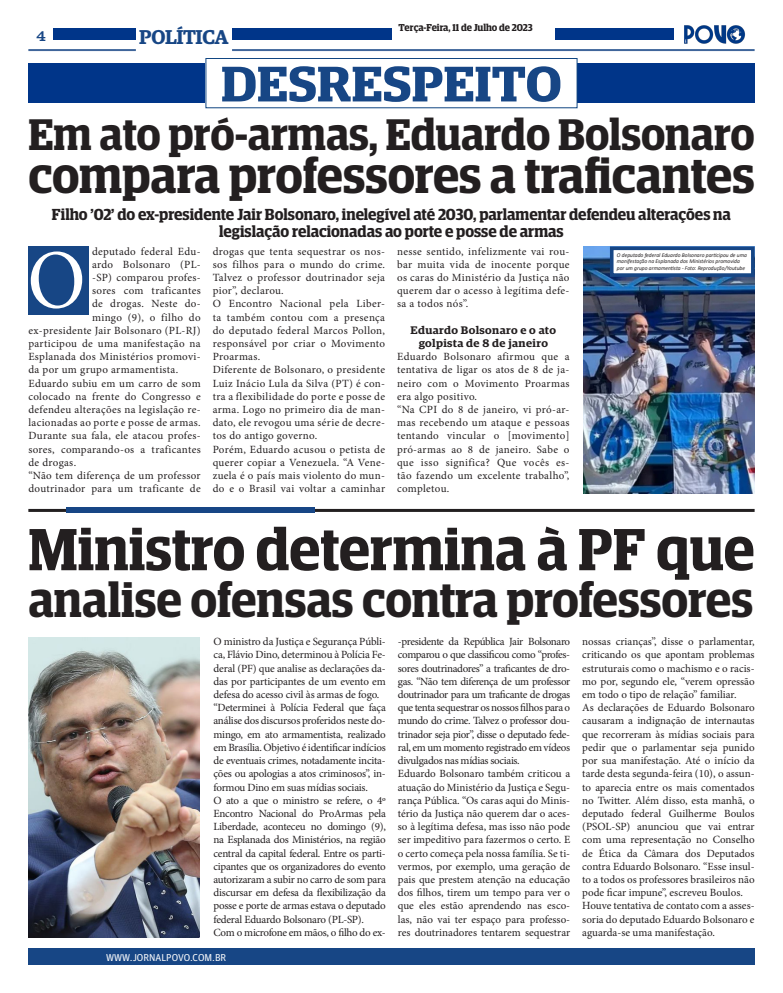
<style>
.page{position:relative;width:783px;height:993px;background:#fff}
.page>*{position:absolute;margin:0;border:0;box-sizing:border-box;transform-origin:0 0}
.t1{font:83.8px "Minion Pro";color:#fff;scale:.93 1}
.t2{font:600 59.4px "Guardian Egyptian Display";color:#231f20}
.t3{font:600 50px "Guardian Egyptian Display";color:#174685;scale:1.09 1}
.t4{font:600 49.4px "Guardian Egyptian Display";letter-spacing:-.005em;color:#231f20}
.t5{font:600 48.7px "Guardian Egyptian Display";color:#231f20}
.t6{font:600 44.3px "Guardian Egyptian Display";color:#231f20}
.t7{font:600 20px "Guardian Egyptian";letter-spacing:-.02em;color:#174685}
.t8{font:600 16px/17px "Guardian Egyptian Display";color:#231f20;text-align:center}
.t9{font:16px "Clarendon BT";color:#174685}
.t10{font:11px/13.2px "Minion Pro";letter-spacing:.02em;color:#231f20;text-align:justify}
.t11{font:600 11px "Guardian Egyptian";letter-spacing:.03em;color:#231f20;scale:1.05 1}
.t12{font:11px "Minion Pro";letter-spacing:-.03em;color:#231f20}
.t13{font:600 10px "Guardian Egyptian Display";color:#231f20}
.t14{font:10px "Guardian Agate Sans G1 D Regular";color:#fff}
.t15{font:italic 5.7px/6.5px "Calibri";color:#231f20}
</style>
<div class="page">
<div style="left:28px;top:947px;width:726px;height:17px;background:#174685"></div>
<img style="left:684px;top:25px;width:62px;height:19px">
<div style="left:232px;top:28px;width:159px;height:12px;background:#003589"></div>
<div style="left:54px;top:28px;width:82px;height:12px;background:#003589"></div>
<hr style="left:28px;top:49px;width:108px;height:2px;background:#174685">
<hr style="left:232px;top:49px;width:522px;height:2px;background:#174685">
<div style="left:555px;top:28px;width:119px;height:12px;background:#003589"></div>
<div style="left:28px;top:63px;width:726px;height:40px;background:#003589"></div>
<div style="left:206px;top:58px;width:371px;height:50px;background:#fff"></div>
<div style="left:205px;top:58px;width:372px;height:50px;border:1px solid #114682"></div>
<img style="left:583px;top:246px;width:171px;height:247px">
<div style="left:28px;top:246px;width:61px;height:68px;background:#174685"></div>
<div style="left:609px;top:246px;width:145px;height:31px;background:#fff;border:4px solid #174685"></div>
<hr style="left:28px;top:508px;width:726px;height:3px;background:#231f20">
<div style="left:66px;top:507px;width:248px;height:6px;background:#174685"></div>
<img style="left:28px;top:637px;width:171px;height:299px">
<p class="t13" style="left:398px;top:22px;width:135px">Terça-Feira, 11 de Julho de 2023</p>
<h3 class="t7" style="left:139px;top:22px;width:91px">POLÍTICA</h3>
<p class="t3" style="left:221px;top:57px;width:314px">DESRESPEITO</p>
<p class="t6" style="left:28px;top:110px;width:727px">Em ato pró-armas, Eduardo Bolsonaro</p>
<p class="t4" style="left:28px;top:148px;width:727px">compara professores a traficantes</p>
<h3 class="t9" style="left:36px;top:25px;width:11px">4</h3>
<p class="t8" style="left:52px;top:206px;width:680px">Filho '02' do ex-presidente Jair Bolsonaro, inelegível até 2030, parlamentar defendeu alterações na legislação relacionadas ao porte e posse de armas</p>
<p class="t10" style="left:92px;top:244px;width:110px">deputado federal Edu-</p>
<p class="t10" style="left:92px;top:257px;width:110px">ardo Bolsonaro (PL-</p>
<p class="t10" style="left:92px;top:271px;width:110px">-SP) comparou profes-</p>
<p class="t10" style="left:92px;top:284px;width:110px">sores com traficantes</p>
<p class="t10" style="left:92px;top:297px;width:110px">de drogas. Neste do-</p>
<p class="t10" style="left:92px;top:310px;width:110px">mingo (9), o filho do</p>
<p class="t10" style="left:28px;top:323px;width:174px">ex-presidente Jair Bolsonaro (PL-RJ)</p>
<p class="t10" style="left:28px;top:337px;width:174px">participou de uma manifestação na</p>
<p class="t10" style="left:28px;top:350px;width:174px">Esplanada dos Ministérios promovi-</p>
<p class="t10" style="left:28px;top:363px;width:151px">da por um grupo armamentista.</p>
<p class="t10" style="left:28px;top:376px;width:174px">Eduardo subiu em um carro de som colocado na frente do Congresso e defendeu alterações na legislação re&shy;lacionadas ao porte e posse de armas.<br>Durante sua fala, ele atacou profes&shy;sores, comparando-os a traficantes de drogas.</p>
<p class="t10" style="left:28px;top:469px;width:174px">“Não tem diferença de um professor doutrinador para um traficante de</p>
<p class="t10" style="left:213px;top:244px;width:174px">drogas que tenta sequestrar os nos&shy;sos filhos para o mundo do crime.<br>Talvez o professor doutrinador seja pior”, declarou.</p>
<p class="t10" style="left:213px;top:297px;width:174px">O Encontro Nacional pela Liber&shy;ta também contou com a presença do deputado federal Marcos Pollon, responsável por criar o Movimento Proarmas.</p>
<p class="t10" style="left:213px;top:363px;width:174px">Diferente de Bolsonaro, o presidente Luiz Inácio Lula da Silva (PT) é con&shy;tra a flexibilidade do porte e posse de arma. Logo no primeiro dia de man&shy;dato, ele revogou uma série de decre&shy;tos do antigo governo.</p>
<p class="t10" style="left:213px;top:442px;width:174px">Porém, Eduardo acusou o petista de querer copiar a Venezuela. “A Vene&shy;zuela é o país mais violento do mun&shy;do e o Brasil vai voltar a caminhar</p>
<p class="t10" style="left:397px;top:244px;width:174px">nesse sentido, infelizmente vai rou&shy;bar muita vida de inocente porque os caras do Ministério da Justiça não querem dar o acesso à legítima defe&shy;sa a todos nós”.</p>
<p class="t11" style="left:410px;top:322px;width:140px">Eduardo Bolsonaro e o ato</p>
<p class="t11" style="left:418px;top:335px;width:125px">golpista de 8 de janeiro</p>
<p class="t10" style="left:397px;top:350px;width:174px">Eduardo Bolsonaro afirmou que a tentativa de ligar os atos de 8 de ja&shy;neiro com o Movimento Proarmas era algo positivo.</p>
<p class="t10" style="left:397px;top:403px;width:174px">“Na CPI do 8 de janeiro, vi pró-ar&shy;mas recebendo um ataque e pessoas tentando vincular o [movimento] pró-armas ao 8 de janeiro. Sabe o que isso significa? Que vocês es&shy;tão fazendo um excelente trabalho”, completou.</p>
<p class="t1" style="left:27px;top:224px;width:64px">O</p>
<p class="t15" style="left:616px;top:251px;width:131px">O deputado federal Eduardo Bolsonaro participou de uma manifestação na Esplanada dos Ministérios promovida por um grupo armamentista - Foto: Reprodução/Youtube</p>
<p class="t2" style="left:28px;top:516px;width:727px">Ministro determina à PF que</p>
<p class="t5" style="left:28px;top:573px;width:726px">analise ofensas contra professores</p>
<p class="t10" style="left:213px;top:635px;width:174px">O ministro da Justiça e Segurança Públi&shy;ca, Flávio Dino, determinou à Polícia Fe&shy;deral (PF) que analise as declarações da&shy;das por participantes de um evento em defesa do acesso civil às armas de fogo.</p>
<p class="t10" style="left:213px;top:701px;width:174px">“Determinei à Polícia Federal que faça análise dos discursos proferidos neste do&shy;mingo, em ato armamentista, realizado em Brasília. Objetivo é identificar indícios de eventuais crimes, notadamente incita&shy;ções ou apologias a atos criminosos”, in&shy;formou Dino em suas mídias sociais.</p>
<p class="t10" style="left:213px;top:793px;width:174px">O ato a que o ministro se refere, o 4º Encontro Nacional do ProArmas pela Liberdade, aconteceu no domingo (9), na Esplanada dos Ministérios, na região central da capital federal. Entre os parti&shy;cipantes que os organizadores do evento autorizaram a subir no carro de som para discursar em defesa da flexibilização da posse e porte de armas estava o deputado federal Eduardo Bolsonaro (PL-SP).</p>
<p class="t12" style="left:213px;top:924px;width:174px">Com o microfone em mãos, o filho do ex-</p>
<p class="t14" style="left:106px;top:949px;width:122px">WWW.JORNALPOVO.COM.BR</p>
<p class="t10" style="left:398px;top:635px;width:174px">-presidente da República Jair Bolsonaro comparou o que classificou como “profes&shy;sores doutrinadores” a traficantes de dro&shy;gas. “Não tem diferença de um professor doutrinador para um traficante de drogas que tenta sequestrar os nossos filhos para o mundo do crime. Talvez o professor dou&shy;trinador seja pior”, disse o deputado fede&shy;ral, em um momento registrado em vídeos divulgados nas mídias sociais.</p>
<p class="t10" style="left:398px;top:767px;width:174px">Eduardo Bolsonaro também criticou a atuação do Ministério da Justiça e Segu&shy;rança Pública. “Os caras aqui do Minis&shy;tério da Justiça não querem dar o aces&shy;so à legítima defesa, mas isso não pode ser impeditivo para fazermos o certo. E o certo começa pela nossa família. Se ti&shy;vermos, por exemplo, uma geração de pais que prestem atenção na educação dos filhos, tirem um tempo para ver o que eles estão aprendendo nas esco&shy;las, não vai ter espaço para professo&shy;res doutrinadores tentarem sequestrar</p>
<p class="t10" style="left:582px;top:635px;width:174px">nossas crianças”, disse o parlamentar, criticando os que apontam problemas estruturais como o machismo e o racis&shy;mo por, segundo ele, “verem opressão em todo o tipo de relação” familiar.</p>
<p class="t10" style="left:582px;top:701px;width:174px">As declarações de Eduardo Bolsonaro causaram a indignação de internautas que recorreram às mídias sociais para pedir que o parlamentar seja punido por sua manifestação. Até o início da tarde desta segunda-feira (10), o assun&shy;to aparecia entre os mais comentados no Twitter. Além disso, esta manhã, o deputado federal Guilherme Boulos (PSOL-SP) anunciou que vai entrar com uma representação no Conselho de Ética da Câmara dos Deputados contra Eduardo Bolsonaro. “Esse insul&shy;to a todos os professores brasileiros não pode ficar impune”, escreveu Boulos.</p>
<p class="t10" style="left:582px;top:899px;width:174px">Houve tentativa de contato com a asses&shy;soria do deputado Eduardo Bolsonaro e aguarda-se uma manifestação.</p>
</div>
